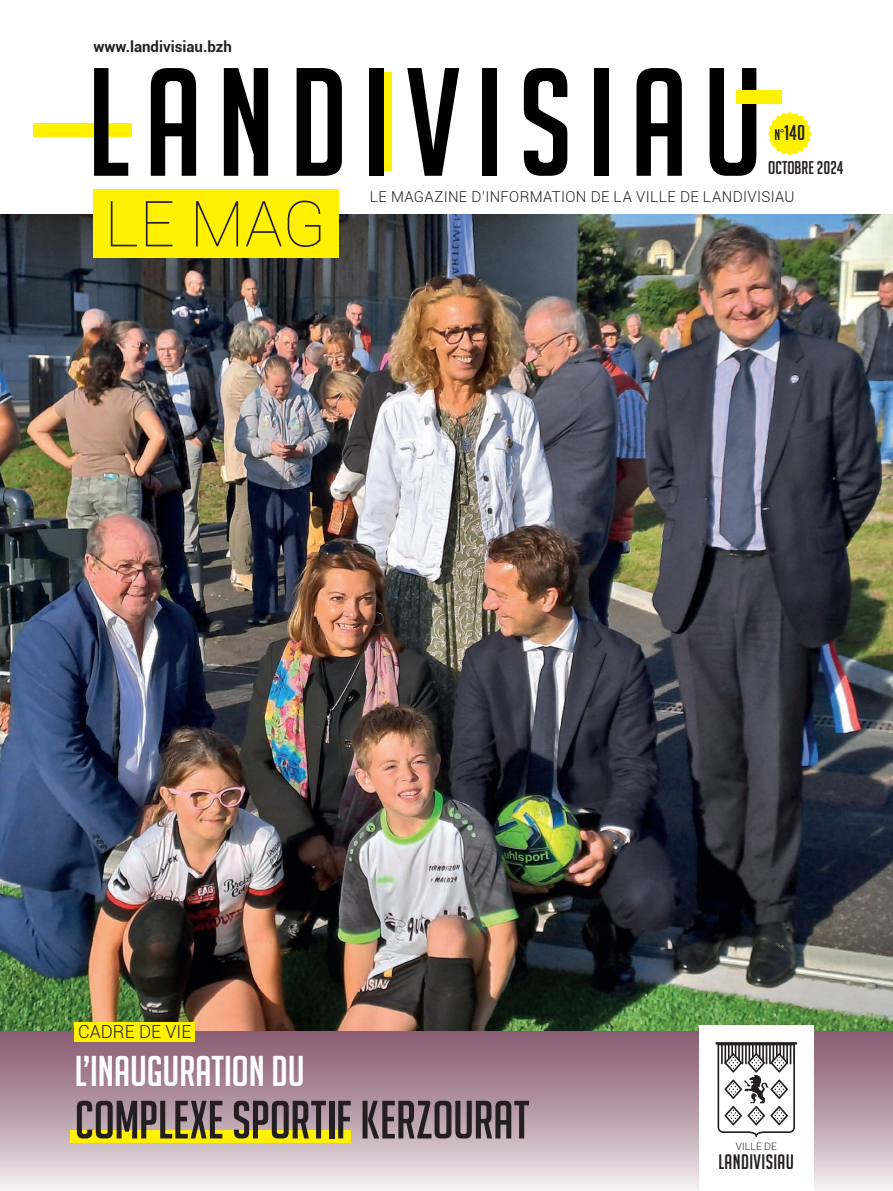
<style>
.page{position:relative;width:893px;height:1191px;background:#fff}
.page>*{position:absolute;margin:0;border:0;box-sizing:border-box;transform-origin:0 0}
.t1{font:150px "Big Noodle Titling";letter-spacing:.1em;color:#010101}
.t2{font:100 63.45px "Roboto";color:#231f20}
.t3{font:52.5px "Big Noodle Titling";color:#231f20}
.t4{font:42px "Big Noodle Titling";color:#fff}
.t5{font:21px "Big Noodle Titling";color:#231f20}
.t6{font:20.4px "Big Noodle Titling";letter-spacing:.02em;color:#231f20}
.t7{font:18px "Big Noodle Titling";color:#231f20}
.t8{font:300 18px "Roboto";color:#231f20}
.t9{font:300 15px "Roboto";letter-spacing:.02em;color:#231f20}
.t10{font:700 15px "Roboto";color:#231f20}
.t11{font:300 10.2px "Roboto";color:#231f20}
.s1{font-size:15px}
</style>
<div class="page">
<img style="left:0;top:214px;width:893px;height:817px">
<div style="left:0;top:1031px;width:893px;height:160px;background:linear-gradient(to bottom,#85566b,#efe9eb)"></div>
<div style="left:70px;top:1130px;width:280px;height:13px;background:#fff101"></div>
<div style="left:375px;top:72px;width:16px;height:99px;background:#fff101"></div>
<div style="left:33px;top:123px;width:99px;height:14px;background:#fff101"></div>
<div style="left:94px;top:190px;width:245px;height:68px;background:#fff101"></div>
<svg style="left:768px;top:112px;width:43px;height:43px"></svg>
<div style="left:736px;top:90px;width:46px;height:13px;background:#fff101"></div>
<div style="left:699px;top:1025px;width:115px;height:166px;background:#fff"></div>
<svg style="left:717px;top:1044px;width:78px;height:93px"></svg>
<hr style="left:716px;top:1042px;width:80px;height:2px;background:#231f20">
<div style="left:75px;top:1021px;width:120px;height:20px;background:#fff101"></div>
<p class="t10" style="left:94px;top:36px;width:140px">www.landivisiau.bzh</p>
<h1 class="t1" style="left:87px;top:42px;width:677px">LANDIVISIAU</h1>
<h2 class="t2" style="left:105px;top:180px;width:224px">LE MAG</h2>
<h3 class="t5" style="left:774px;top:121px;width:32px"><span class="s1">N°</span>140</h3>
<p class="t7" style="left:768px;top:158px;width:77px">OCTOBRE 2024</p>
<p class="t9" style="left:370px;top:186px;width:426px">LE MAGAZINE D’INFORMATION DE LA VILLE DE LANDIVISIAU</p>
<p class="t8" style="left:78px;top:1019px;width:114px">CADRE DE VIE</p>
<h3 class="t4" style="left:75px;top:1048px;width:231px">L’INAUGURATION DU</h3>
<h3 class="t3" style="left:75px;top:1091px;width:456px">COMPLEXE SPORTIF KERZOURAT</h3>
<p class="t11" style="left:736px;top:1139px;width:42px">VILLE DE</p>
<h3 class="t6" style="left:718px;top:1150px;width:77px">LANDIVISIAU</h3>
</div>
